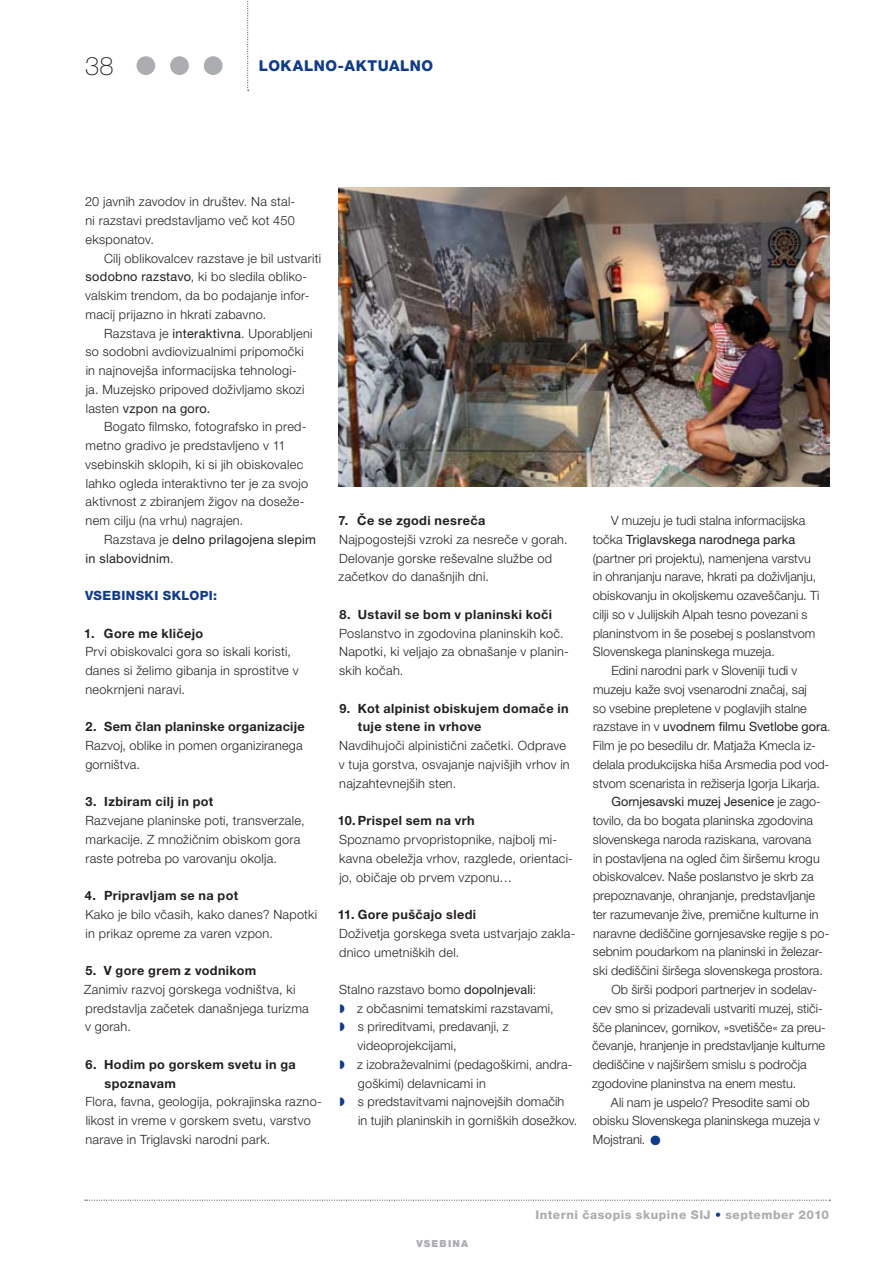
<style>
.page{position:relative;width:893px;height:1263px;background:#fff}
.page>*{position:absolute;margin:0;border:0;box-sizing:border-box;transform-origin:0 0}
.t1{font:100 25.5px "Helvetica Neue LT Pro";color:#231f20}
.t2{font:800 15px "Helvetica Neue LT Pro";letter-spacing:.05em;color:#103b8a}
.t3{font:300 12.75px/18.8px "Helvetica Neue LT Pro";letter-spacing:.01em;color:#231f20}
.t4{font:700 12.75px/18.8px "Helvetica Neue LT Pro";letter-spacing:.03em;color:#231f20}
.t5{font:12.75px/18.8px "Helvetica Neue LT Pro";letter-spacing:.005em;color:#231f20}
.t6{font:800 12.75px "Helvetica Neue LT Pro";letter-spacing:.03em;color:#103b8a}
.t7{font:800 12px "Helvetica Neue LT Pro";letter-spacing:.04em;color:#acadb1}
.t8{font:900 9.75px "Helvetica Neue LT Pro";letter-spacing:.125em;color:#acadb1}
.s1{font-weight:400}
.s2{font-weight:300}
.s3{font-weight:700;font-size:27px;color:#103b8a}
.s4{color:#103b8a}
</style>
<div class="page">
<svg style="left:85px;top:1200px;width:745px;height:1px"></svg>
<div style="left:136px;top:56px;width:19px;height:19px;background:#acadb1;border-radius:50%"></div>
<div style="left:170px;top:56px;width:19px;height:19px;background:#acadb1;border-radius:50%"></div>
<div style="left:204px;top:56px;width:19px;height:19px;background:#acadb1;border-radius:50%"></div>
<svg style="left:247px;top:1px;width:2px;height:90px"></svg>
<img style="left:339px;top:188px;width:490px;height:298px">
<h1 class="t1" style="left:85px;top:51px;width:30px">38</h1>
<p class="t2" style="left:259px;top:57px;width:176px">Lokalno-aktualno</p>
<p class="t3" style="left:85px;top:192px;width:212px;text-align:justify">20 javnih zavodov in društev. Na stal&shy;ni razstavi predstavljamo več kot 450 eksponatov.</p>
<p class="t3" style="left:85px;top:248px;width:237px;text-indent:19px">Cilj oblikovalcev razstave je bil ustvariti <span class="s1">sodobno razstavo</span>, ki bo sledila obliko&shy;valskim trendom, da bo podajanje infor&shy;macij prijazno in hkrati zabavno.</p>
<p class="t3" style="left:86px;top:323px;width:229px;text-indent:19px">Razstava je <span class="s1">interaktivna</span>. Uporabljeni so sodobni avdiovizualnimi pripomočki in najnovejša informacijska tehnologi&shy;ja. Muzejsko pripoved doživljamo skozi lasten <span class="s1">vzpon na goro.</span></p>
<p class="t3" style="left:85px;top:417px;width:224px;text-indent:19px">Bogato filmsko, fotografsko in pred&shy;metno gradivo je predstavljeno v 11 vsebinskih sklopih, ki si jih obiskovalec lahko ogleda interaktivno ter je za svojo aktivnost z zbiranjem žigov na doseže&shy;nem cilju (na vrhu) nagrajen.</p>
<p class="t5" style="left:86px;top:530px;width:232px;text-indent:19px"><span class="s2">Razstava je</span> delno prilagojena slepim in slabovidnim<span class="s2">.</span></p>
<p class="t6" style="left:85px;top:588px;width:18px">Vsebins</p>
<p class="t6" style="left:145px;top:588px;width:74px">ki sklopi:</p>
<p class="t4" style="left:84px;top:623px;width:121px">1. Gore me kličejo</p>
<p class="t3" style="left:85px;top:642px;width:215px">Prvi obiskovalci gora so iskali koristi, danes si želimo gibanja in sprostitve v neokrnjeni naravi.</p>
<p class="t4" style="left:85px;top:717px;width:221px">2. Sem član planinske organizacije</p>
<p class="t3" style="left:85px;top:736px;width:219px">Razvoj, oblike in pomen organiziranega gorništva.</p>
<p class="t4" style="left:86px;top:792px;width:129px">3. Izbiram cilj in pot</p>
<p class="t3" style="left:85px;top:811px;width:221px">Razvejane planinske poti, transverzale, markacije. Z množičnim obiskom gora raste potreba po varovanju okolja.</p>
<p class="t4" style="left:85px;top:886px;width:155px">4. Pripravljam se na pot</p>
<p class="t3" style="left:85px;top:905px;width:233px">Kako je bilo včasih, kako danes? Napotki in prikaz opreme za varen vzpon.</p>
<p class="t4" style="left:85px;top:961px;width:172px">5. V gore grem z vodnikom</p>
<p class="t3" style="left:84px;top:980px;width:226px">Zanimiv razvoj gorskega vodništva, ki predstavlja začetek današnjega turizma v gorah.</p>
<p class="t4" style="left:104px;top:1055px;width:193px;text-indent:-19px">6. Hodim po gorskem svetu in ga spoznavam</p>
<p class="t3" style="left:85px;top:1092px;width:238px">Flora, favna, geologija, pokrajinska razno&shy;likost in vreme v gorskem svetu, varstvo narave in Triglavski narodni park.</p>
<p class="t4" style="left:338px;top:511px;width:148px">7. Če se zgodi nesreča</p>
<p class="t3" style="left:338px;top:530px;width:231px">Najpogostejši vzroki za nesreče v gorah.<br>Delovanje gorske reševalne službe od začetkov do današnjih dni.</p>
<p class="t4" style="left:339px;top:605px;width:214px">8. Ustavil se bom v planinski koči</p>
<p class="t3" style="left:339px;top:623px;width:231px">Poslanstvo in zgodovina planinskih koč.<br>Napotki, ki veljajo za obnašanje v planin&shy;skih kočah.</p>
<p class="t4" style="left:358px;top:698px;width:212px;text-indent:-18px">9. Kot alpinist obiskujem domače in tuje stene in vrhove</p>
<p class="t3" style="left:339px;top:736px;width:232px">Navdihujoči alpinistični začetki. Odprave v tuja gorstva, osvajanje najvišjih vrhov in najzahtevnejših sten.</p>
<p class="t4" style="left:338px;top:811px;width:138px">10.Prispel sem na vrh</p>
<p class="t3" style="left:339px;top:830px;width:235px">Spoznamo prvopristopnike, najbolj mi&shy;kavna obeležja vrhov, razglede, orientaci&shy;jo, običaje ob prvem vzponu…</p>
<p class="t4" style="left:338px;top:905px;width:140px">11. Gore puščajo sledi</p>
<p class="t3" style="left:339px;top:923px;width:238px">Doživetja gorskega sveta ustvarjajo zakla&shy;dnico umetniških del.</p>
<p class="t3" style="left:357px;top:980px;width:222px;text-indent:-18px">Stalno razstavo bomo <span class="s1">dopolnjevali</span>:<br>z občasnimi tematskimi razstavami,<br>s prireditvami, predavanji, z videoprojekcijami,<br>z izobraževalnimi (pedagoškimi, andra&shy;goškimi) delavnicami in<br>s predstavitvami najnovejših domačih<br>in tujih planinskih in gorniških dosežkov.</p>
<p class="t3" style="left:611px;top:511px;width:196px">V muzeju je tudi stalna informacijska</p>
<p class="t5" style="left:593px;top:530px;width:204px"><span class="s2">točka</span> Triglavskega narodnega parka</p>
<p class="t3" style="left:593px;top:548px;width:220px">(partner pri projektu), namenjena varstvu</p>
<p class="t3" style="left:593px;top:567px;width:225px">in ohranjanju narave, hkrati pa doživljanju,</p>
<p class="t3" style="left:593px;top:586px;width:228px">obiskovanju in okoljskemu ozaveščanju. Ti</p>
<p class="t3" style="left:593px;top:605px;width:216px">cilji so v Julijskih Alpah tesno povezani s</p>
<p class="t3" style="left:593px;top:623px;width:224px">planinstvom in še posebej s poslanstvom</p>
<p class="t3" style="left:593px;top:642px;width:184px">Slovenskega planinskega muzeja.</p>
<p class="t3" style="left:612px;top:661px;width:187px">Edini narodni park v Sloveniji tudi v</p>
<p class="t3" style="left:593px;top:680px;width:215px">muzeju kaže svoj vsenarodni značaj, saj</p>
<p class="t3" style="left:593px;top:698px;width:215px">so vsebine prepletene v poglavjih stalne</p>
<p class="t5" style="left:593px;top:717px;width:239px"><span class="s2">razstave in v</span> uvodnem filmu Svetlobe gora<span class="s2">.</span></p>
<p class="t3" style="left:593px;top:736px;width:224px">Film je po besedilu dr. Matjaža Kmecla iz-</p>
<p class="t3" style="left:593px;top:755px;width:238px">delala produkcijska hiša Arsmedia pod vod-</p>
<p class="t3" style="left:593px;top:773px;width:229px">stvom scenarista in režiserja Igorja Likarja.</p>
<p class="t5" style="left:611px;top:792px;width:211px">Gornjesavski muzej Jesenice <span class="s2">je zago-</span></p>
<p class="t3" style="left:593px;top:811px;width:222px">tovilo, da bo bogata planinska zgodovina</p>
<p class="t3" style="left:593px;top:830px;width:220px">slovenskega naroda raziskana, varovana</p>
<p class="t3" style="left:593px;top:848px;width:228px">in postavljena na ogled čim širšemu krogu</p>
<p class="t3" style="left:593px;top:867px;width:222px">obiskovalcev. Naše poslanstvo je skrb za</p>
<p class="t3" style="left:593px;top:886px;width:224px">prepoznavanje, ohranjanje, predstavljanje</p>
<p class="t3" style="left:593px;top:905px;width:227px">ter razumevanje žive, premične kulturne in</p>
<p class="t3" style="left:593px;top:923px;width:238px">naravne dediščine gornjesavske regije s po-</p>
<p class="t3" style="left:593px;top:942px;width:231px">sebnim poudarkom na planinski in železar-</p>
<p class="t3" style="left:593px;top:961px;width:232px">ski dediščini širšega slovenskega prostora.</p>
<p class="t3" style="left:611px;top:980px;width:207px">Ob širši podpori partnerjev in sodelav-</p>
<p class="t3" style="left:593px;top:998px;width:231px">cev smo si prizadevali ustvariti muzej, stiči-</p>
<p class="t3" style="left:592px;top:1017px;width:235px">šče planincev, gornikov, »svetišče« za preu-</p>
<p class="t3" style="left:592px;top:1036px;width:235px">čevanje, hranjenje in predstavljanje kulturne</p>
<p class="t3" style="left:593px;top:1055px;width:215px">dediščine v najširšem smislu s področja</p>
<p class="t3" style="left:592px;top:1073px;width:206px">zgodovine planinstva na enem mestu.</p>
<p class="t3" style="left:611px;top:1092px;width:200px">Ali nam je uspelo? Presodite sami ob</p>
<p class="t3" style="left:593px;top:1111px;width:228px">obisku Slovenskega planinskega muzeja v</p>
<p class="t3" style="left:593px;top:1130px;width:71px">Mojstrani. <span class="s3">•</span></p>
<p class="t8" style="left:416px;top:1238px;width:53px">VSEBINA</p>
<p class="t7" style="left:536px;top:1207px;width:295px">Interni časopis skupine SIJ <span class="s4">•</span> september 2010</p>
</div>
